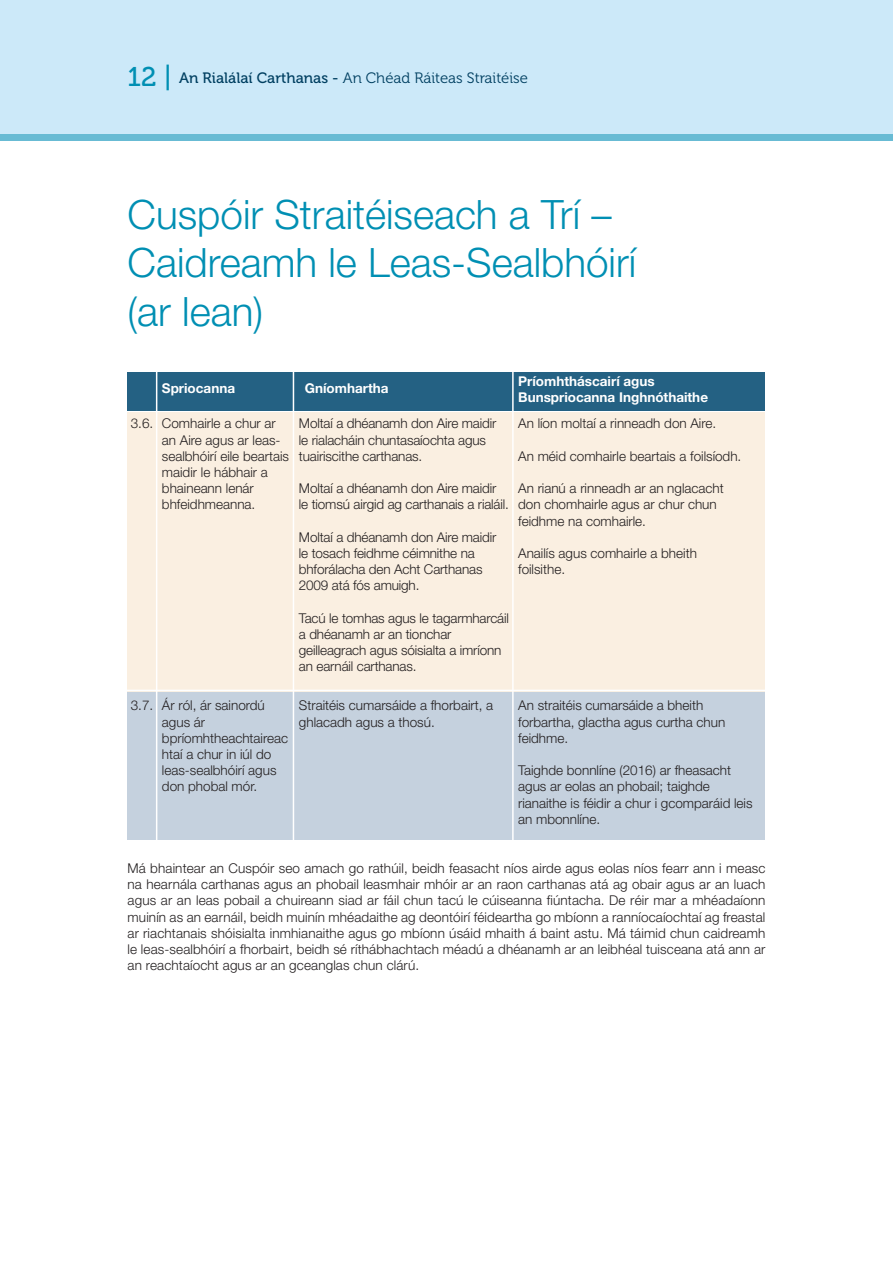
<style>
.page{position:relative;width:893px;height:1263px;background:#fff}
.page>*{position:absolute;margin:0;border:0;box-sizing:border-box;transform-origin:0 0}
.t1{font:300 40.5px/48.6px "Helvetica Neue";color:#008fb3}
.t2{font:15px "Museo 300";color:#003f61}
.t3{font:300 13.5px/16.2px "Helvetica Neue";color:#231f20}
.t4{font:700 13.5px/16.2px "Helvetica Neue";color:#fff}
.s1{font-family:"Museo 500";font-size:27px;color:#008fb3}
.s2{font-family:"Museo 500"}
</style>
<div class="page">
<div style="left:128px;top:372px;width:637px;height:38px;background:#246183"></div>
<div style="left:0;top:0;width:893px;height:140px;background:#cce9f9"></div>
<div style="left:0;top:134px;width:893px;height:6px;background:#68bbd4"></div>
<div style="left:128px;top:692px;width:637px;height:147px;background:#c5d1de"></div>
<div style="left:128px;top:412px;width:637px;height:280px;background:#faefe1"></div>
<hr style="left:293px;top:368px;width:1px;height:475px;background:#fff">
<hr style="left:512px;top:368px;width:2px;height:475px;background:#fff">
<hr style="left:156px;top:368px;width:1px;height:475px;background:#fff">
<hr style="left:115px;top:690px;width:664px;height:1px;background:#fff">
<p class="t2" style="left:128px;top:72px;width:402px"><span class="s1">12 |</span> <span class="s2">An Rialálaí Carthanas -</span> An Chéad Ráiteas Straitéise</p>
<h1 class="t1" style="left:128px;top:194px;width:510px">Cuspóir Straitéiseach a Trí –<br>Caidreamh le Leas-Sealbhóirí (ar lean)</h1>
<p class="t4" style="left:162px;top:381px;width:75px">Spriocanna</p>
<p class="t4" style="left:305px;top:381px;width:85px">Gníomhartha</p>
<p class="t4" style="left:518px;top:374px;width:191px">Príomhtháscairí agus<br>Bunspriocanna Inghnóthaithe</p>
<p class="t3" style="left:162px;top:417px;width:129px">Comhairle a chur ar an Aire agus ar leas&shy;sealbhóirí eile beartais maidir le hábhair a bhaineann lenár bhfeidhmeanna.</p>
<p class="t3" style="left:131px;top:417px;width:24px">3.6.</p>
<p class="t3" style="left:299px;top:417px;width:199px">Moltaí a dhéanamh don Aire maidir le rialacháin chuntasaíochta agus tuairiscithe carthanas.</p>
<p class="t3" style="left:299px;top:481px;width:212px">Moltaí a dhéanamh don Aire maidir le tiomsú airgid ag carthanais a rialáil.</p>
<p class="t3" style="left:299px;top:530px;width:199px">Moltaí a dhéanamh don Aire maidir le tosach feidhme céimnithe na bhforálacha den Acht Carthanas<br>2009 atá fós amuigh.</p>
<p class="t3" style="left:299px;top:611px;width:212px">Tacú le tomhas agus le tagarmharcáil a dhéanamh ar an tionchar geilleagrach agus sóisialta a imríonn an earnáil carthanas.</p>
<p class="t3" style="left:518px;top:417px;width:200px">An líon moltaí a rinneadh don Aire.</p>
<p class="t3" style="left:518px;top:449px;width:225px">An méid comhairle beartais a foilsíodh.</p>
<p class="t3" style="left:518px;top:481px;width:207px">An rianú a rinneadh ar an nglacacht don chomhairle agus ar chur chun feidhme na comhairle.</p>
<p class="t3" style="left:518px;top:546px;width:180px">Anailís agus comhairle a bheith foilsithe.</p>
<p class="t3" style="left:162px;top:699px;width:128px">Ár ról, ár sainordú agus ár bpríomhtheachtaireac htaí a chur in iúl do leas-sealbhóirí agus don phobal mór.</p>
<p class="t3" style="left:131px;top:699px;width:24px">3.7.</p>
<p class="t3" style="left:299px;top:699px;width:196px">Straitéis cumarsáide a fhorbairt, a ghlacadh agus a thosú.</p>
<p class="t3" style="left:518px;top:699px;width:209px">An straitéis cumarsáide a bheith forbartha, glactha agus curtha chun feidhme.</p>
<p class="t3" style="left:518px;top:763px;width:236px">Taighde bonnlíne (2016) ar fheasacht agus ar eolas an phobail; taighde rianaithe is féidir a chur i gcomparáid leis an mbonnlíne.</p>
<p class="t3" style="left:128px;top:861px;width:639px;text-align:justify">Má bhaintear an Cuspóir seo amach go rathúil, beidh feasacht níos airde agus eolas níos fearr ann i measc na hearnála carthanas agus an phobail leasmhair mhóir ar an raon carthanas atá ag obair agus ar an luach agus ar an leas pobail a chuireann siad ar fáil chun tacú le cúiseanna fiúntacha. De réir mar a mhéadaíonn muinín as an earnáil, beidh muinín mhéadaithe ag deontóirí féideartha go mbíonn a ranníocaíochtaí ag freastal ar riachtanais shóisialta inmhianaithe agus go mbíonn úsáid mhaith á baint astu. Má táimid chun caidreamh le leas-sealbhóirí a fhorbairt, beidh sé ríthábhachtach méadú a dhéanamh ar an leibhéal tuisceana atá ann ar an reachtaíocht agus ar an gceanglas chun clárú.</p>
</div>
